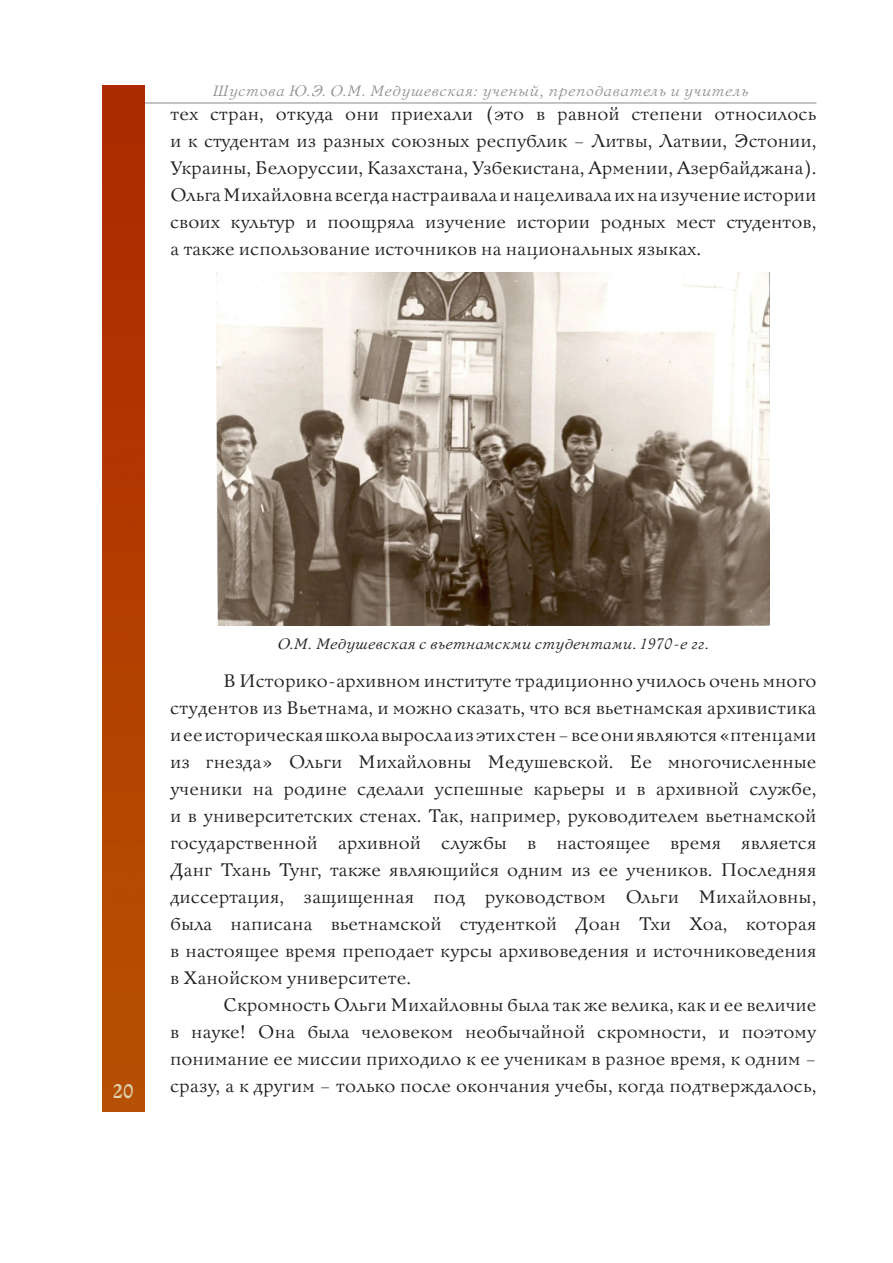
<style>
.page{position:relative;width:893px;height:1263px;background:#fff}
.page>*{position:absolute;margin:0;border:0;box-sizing:border-box;transform-origin:0 0}
.t1{font:700 19.5px "Bannikova";color:#e1d4b0}
.t2{font:18px/27px "Bannikova";color:#231f20;text-align:justify}
.t3{font:italic 15px "Bannikova";letter-spacing:.02em;color:#939598}
.Базовый_абзац{font:italic 15px "Bannikova";color:#231f20}
</style>
<div class="page">
<hr style="left:145px;top:102px;width:671px;height:2px;background:#939598">
<img style="left:102px;top:85px;width:43px;height:1027px">
<img style="left:217px;top:272px;width:553px;height:354px">
<p class="t3" style="left:212px;top:82px;width:538px">Шустова Ю.Э. О.М. Медушевская: ученый, преподаватель и учитель</p>
<p class="t2" style="left:170px;top:100px;width:648px">тех стран, откуда они приехали (это в равной степени относилось и к студентам из разных союзных республик – Литвы, Латвии, Эстонии, Украины, Белоруссии, Казахстана, Узбекистана, Армении, Азербайджана).<br>Ольга Михайловна всегда настраивала и нацеливала их на изучение истории своих культур и поощряла изучение истории родных мест студентов, а также использование источников на национальных языках.</p>
<p class="t1" style="left:113px;top:1079px;width:23px">20</p>
<p class="Базовый_абзац" style="left:277px;top:635px;width:433px">О.М. Медушевская с вьетнамскми студентами. 1970-е гг.</p>
<p class="t2" style="left:170px;top:667px;width:648px;text-indent:53px">В Историко-архивном институте традиционно училось очень много студентов из Вьетнама, и можно сказать, что вся вьетнамская архивистика иее историческая школа выросла из этих стен – всеониявляются «птенцами из гнезда» Ольги Михайловны Медушевской. Ее многочисленные ученики на родине сделали успешные карьеры и в архивной службе, и в университетских стенах. Так, например, руководителем вьетнамской государственной архивной службы в настоящее время является Данг Тхань Тунг, также являющийся одним из ее учеников. Последняя диссертация, защищенная под руководством Ольги Михайловны, была написана вьетнамской студенткой Доан Тхи Хоа, которая в настоящее время преподает курсы архивоведения и источниковедения в Ханойском университете.</p>
<p class="t2" style="left:170px;top:991px;width:648px;text-indent:53px">Скромность Ольги Михайловны была так же велика, как и ее величие в науке! Она была человеком необычайной скромности, и поэтому понимание ее миссии приходило к ее ученикам в разное время, к одним – сразу, а к другим – только после окончания учебы, когда подтверждалось,</p>
</div>
